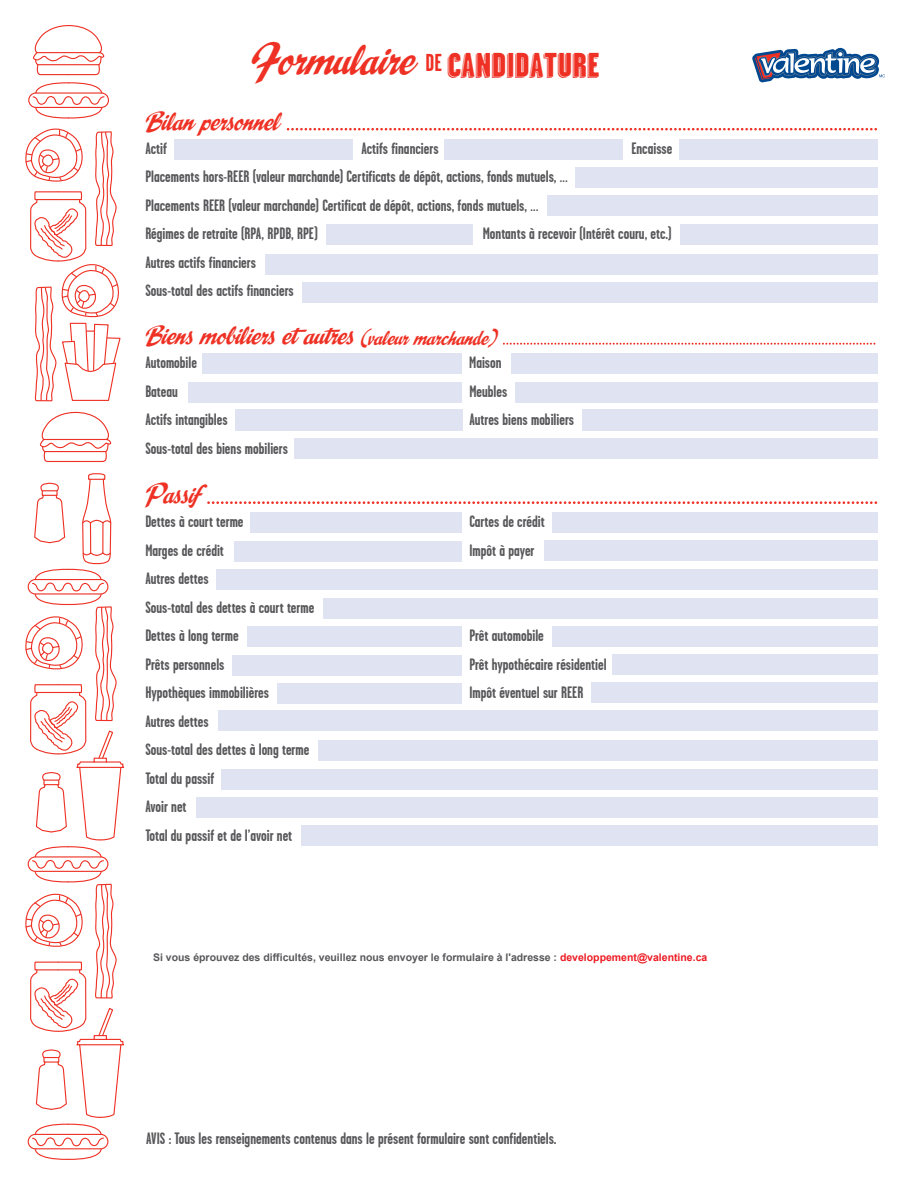
<style>
.page{position:relative;width:918px;height:1188px;background:#fff}
.page>*{position:absolute;margin:0;border:0;box-sizing:border-box;transform-origin:0 0}
.t1{font:35.85px "Garage Gothic Shadow";color:#ee3124}
.t2{font:28.5px "CC Spills";color:#ee3124}
.t3{font:700 16.5px/28.5px "Garage Gothic";color:#58575a}
.t4{font:700 10.5px "Arial";color:#58575a}
.s1{font-family:"CC Spills";font-size:47.55px}
.s2{font-size:22.5px}
.s3{color:#ed1c24}
</style>
<div class="page">
<svg style="left:752px;top:48px;width:133px;height:34px"></svg>
<div style="left:679px;top:139px;width:199px;height:21px;background:#e0e4f2"></div>
<div style="left:445px;top:139px;width:178px;height:21px;background:#e0e4f2"></div>
<div style="left:174px;top:139px;width:178px;height:21px;background:#e0e4f2"></div>
<div style="left:265px;top:254px;width:613px;height:21px;background:#e0e4f2"></div>
<div style="left:302px;top:282px;width:575px;height:21px;background:#e0e4f2"></div>
<div style="left:576px;top:167px;width:302px;height:21px;background:#e0e4f2"></div>
<div style="left:548px;top:195px;width:330px;height:21px;background:#e0e4f2"></div>
<div style="left:681px;top:224px;width:197px;height:21px;background:#e0e4f2"></div>
<div style="left:327px;top:224px;width:146px;height:21px;background:#e0e4f2"></div>
<div style="left:512px;top:354px;width:365px;height:20px;background:#e0e4f2"></div>
<div style="left:203px;top:353px;width:259px;height:21px;background:#e0e4f2"></div>
<div style="left:515px;top:382px;width:363px;height:21px;background:#e0e4f2"></div>
<div style="left:189px;top:382px;width:273px;height:21px;background:#e0e4f2"></div>
<div style="left:250px;top:512px;width:212px;height:21px;background:#e0e4f2"></div>
<div style="left:234px;top:541px;width:228px;height:21px;background:#e0e4f2"></div>
<div style="left:247px;top:626px;width:215px;height:21px;background:#e0e4f2"></div>
<div style="left:232px;top:655px;width:230px;height:21px;background:#e0e4f2"></div>
<div style="left:278px;top:683px;width:184px;height:21px;background:#e0e4f2"></div>
<div style="left:583px;top:409px;width:295px;height:21px;background:#e0e4f2"></div>
<div style="left:235px;top:409px;width:228px;height:21px;background:#e0e4f2"></div>
<div style="left:294px;top:438px;width:584px;height:21px;background:#e0e4f2"></div>
<div style="left:323px;top:598px;width:555px;height:21px;background:#e0e4f2"></div>
<div style="left:218px;top:710px;width:660px;height:21px;background:#e0e4f2"></div>
<div style="left:553px;top:626px;width:325px;height:21px;background:#e0e4f2"></div>
<div style="left:613px;top:654px;width:265px;height:21px;background:#e0e4f2"></div>
<div style="left:591px;top:682px;width:287px;height:21px;background:#e0e4f2"></div>
<div style="left:319px;top:740px;width:559px;height:21px;background:#e0e4f2"></div>
<div style="left:222px;top:769px;width:656px;height:21px;background:#e0e4f2"></div>
<div style="left:301px;top:825px;width:577px;height:21px;background:#e0e4f2"></div>
<div style="left:197px;top:797px;width:681px;height:21px;background:#e0e4f2"></div>
<div style="left:552px;top:512px;width:326px;height:21px;background:#e0e4f2"></div>
<div style="left:216px;top:569px;width:662px;height:21px;background:#e0e4f2"></div>
<div style="left:544px;top:540px;width:334px;height:21px;background:#e0e4f2"></div>
<svg style="left:288px;top:128px;width:589px;height:2px"></svg>
<svg style="left:33px;top:25px;width:72px;height:51px"></svg>
<hr style="left:38px;top:64px;width:61px;height:1px;background:#ee3124">
<hr style="left:36px;top:52px;width:64px;height:1px;background:#ee3124">
<svg style="left:25px;top:82px;width:100px;height:1078px"></svg>
<svg style="left:504px;top:343px;width:372px;height:2px"></svg>
<svg style="left:208px;top:501px;width:670px;height:3px"></svg>
<h1 class="t1" style="left:252px;top:45px;width:349px"><span class="s1">Formulaire</span> <sup>DE</sup> CANDIDATURE</h1>
<h2 class="t2" style="left:145px;top:109px;width:136px">Bilan personnel</h2>
<p class="t3" style="left:145px;top:134px;width:23px">Actif</p>
<p class="t3" style="left:361px;top:134px;width:79px">Actifs financiers</p>
<p class="t3" style="left:631px;top:134px;width:43px">Encaisse</p>
<p class="t3" style="left:145px;top:163px;width:424px">Placements hors-REER (valeur marchande) Certificats de dépôt, actions, fonds mutuels, …<br>Placements REER (valeur marchande) Certificat de dépôt, actions, fonds mutuels, …<br>Régimes de retraite (RPA, RPDB, RPE)</p>
<p class="t3" style="left:483px;top:220px;width:190px">Montants à recevoir (Intérêt couru, etc.)</p>
<p class="t3" style="left:145px;top:248px;width:150px">Autres actifs financiers<br>Sous-total des actifs financiers</p>
<h2 class="t2" style="left:145px;top:323px;width:354px">Biens mobiliers et autres <span class="s2">(valeur marchande)</span></h2>
<p class="t3" style="left:145px;top:349px;width:53px">Automobile</p>
<p class="t3" style="left:469px;top:348px;width:34px">Maison</p>
<p class="t3" style="left:145px;top:377px;width:34px">Bateau</p>
<p class="t3" style="left:469px;top:377px;width:39px">Meubles</p>
<p class="t3" style="left:145px;top:406px;width:84px">Actifs intangibles</p>
<p class="t3" style="left:469px;top:406px;width:106px">Autres biens mobiliers</p>
<p class="t3" style="left:145px;top:434px;width:144px">Sous-total des biens mobiliers</p>
<h2 class="t2" style="left:145px;top:482px;width:57px">Passif</h2>
<p class="t3" style="left:145px;top:508px;width:100px">Dettes à court terme</p>
<p class="t3" style="left:469px;top:508px;width:77px">Cartes de crédit</p>
<p class="t3" style="left:145px;top:536px;width:80px">Marges de crédit</p>
<p class="t3" style="left:469px;top:536px;width:67px">Impôt à payer</p>
<p class="t3" style="left:145px;top:565px;width:170px">Autres dettes<br>Sous-total des dettes à court terme<br>Dettes à long terme</p>
<p class="t3" style="left:469px;top:622px;width:76px">Prêt automobile</p>
<p class="t3" style="left:145px;top:650px;width:81px">Prêts personnels</p>
<p class="t3" style="left:469px;top:650px;width:139px">Prêt hypothécaire résidentiel</p>
<p class="t3" style="left:145px;top:678px;width:125px">Hypothèques immobilières</p>
<p class="t3" style="left:469px;top:678px;width:115px">Impôt éventuel sur REER</p>
<p class="t3" style="left:145px;top:707px;width:166px">Autres dettes<br>Sous-total des dettes à long terme<br>Total du passif<br>Avoir net<br>Total du passif et de l’avoir net</p>
<p class="t4" style="left:153px;top:951px;width:556px">Si vous éprouvez des difficultés, veuillez nous envoyer le formulaire à l'adresse : <span class="s3">developpement@valentine.ca</span></p>
<p class="t3" style="left:146px;top:1124px;width:412px">AVIS : Tous les renseignements contenus dans le présent formulaire sont confidentiels.</p>
</div>
